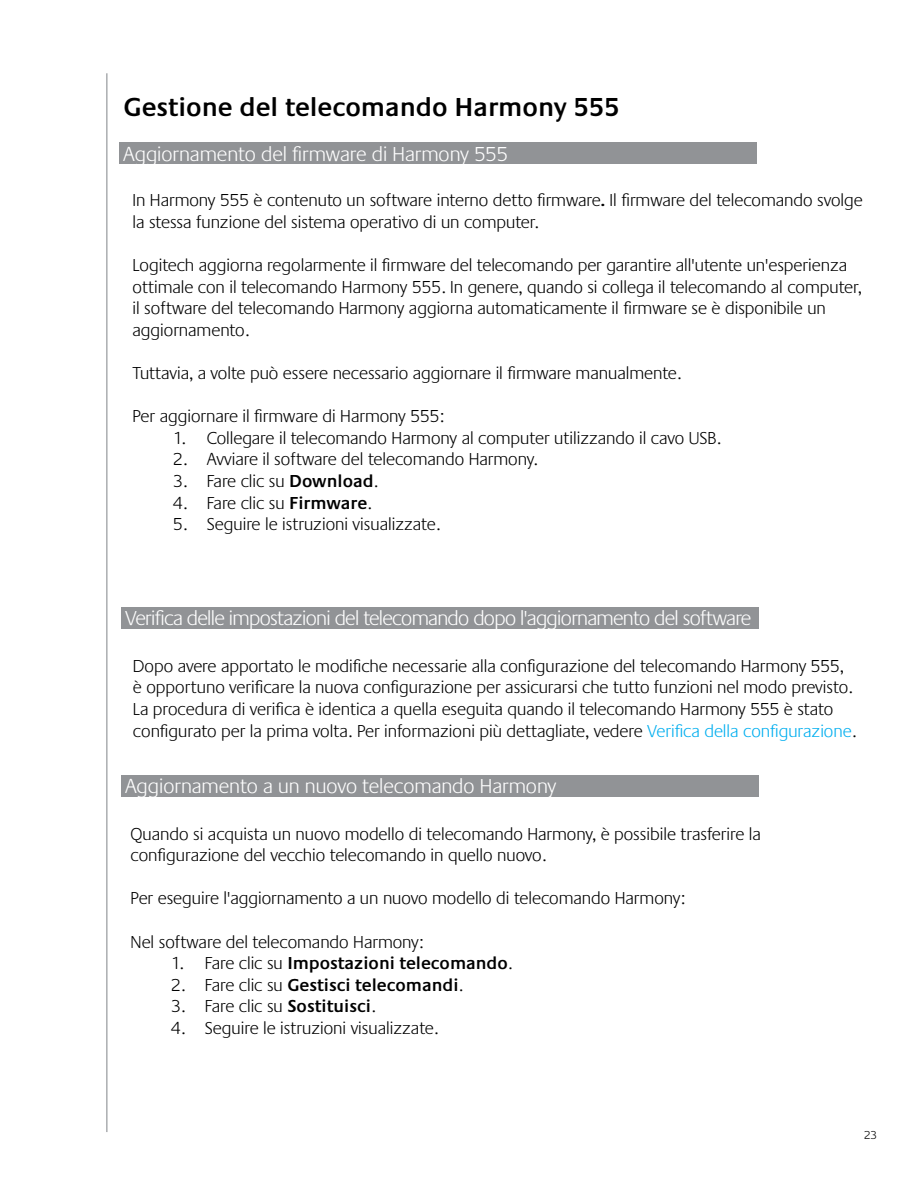
<style>
.page{position:relative;width:918px;height:1188px;background:#fff}
.page>*{position:absolute;margin:0;border:0;box-sizing:border-box;transform-origin:0 0}
.t1{font:600 27px "Praxis EF";color:#000}
.t2{font:300 21px "Praxis EF";color:#fff}
.t3{font:300 21px "Praxis EF";letter-spacing:-.02em;color:#fff}
.t4{font:300 18px/21.6px "Praxis EF";color:#000}
.t5{font:600 18px "Praxis EF";color:#000}
.t6{font:300 12px "Praxis EF";color:#000}
.s1{font-weight:600}
.s2{color:#00aeef}
.s3{font-weight:300}
</style>
<div class="page">
<hr style="left:106px;top:73px;width:2px;height:1059px;background:#abadb0">
<div style="left:119px;top:142px;width:638px;height:22px;background:#919396"></div>
<div style="left:121px;top:607px;width:637px;height:21px;background:#919396"></div>
<div style="left:121px;top:775px;width:637px;height:21px;background:#919396"></div>
<h1 class="t1" style="left:124px;top:92px;width:498px">Gestione del telecomando Harmony 555</h1>
<p class="t2" style="left:123px;top:143px;width:386px">Aggiornamento del firmware di Harmony 555</p>
<p class="t4" style="left:133px;top:190px;width:732px">In Harmony 555 è contenuto un software interno detto firmware<span class="s1">.</span> Il firmware del telecomando svolge la stessa funzione del sistema operativo di un computer.</p>
<p class="t4" style="left:133px;top:255px;width:731px">Logitech aggiorna regolarmente il firmware del telecomando per garantire all'utente un'esperienza ottimale con il telecomando Harmony 555. In genere, quando si collega il telecomando al computer, il software del telecomando Harmony aggiorna automaticamente il firmware se è disponibile un aggiornamento.</p>
<p class="t4" style="left:133px;top:363px;width:550px">Tuttavia, a volte può essere necessario aggiornare il firmware manualmente.</p>
<p class="t4" style="left:133px;top:406px;width:313px">Per aggiornare il firmware di Harmony 555:</p>
<p class="t4" style="left:173px;top:428px;width:550px">1. Collegare il telecomando Harmony al computer utilizzando il cavo USB.</p>
<p class="t4" style="left:173px;top:449px;width:366px">2. Avviare il software del telecomando Harmony.</p>
<p class="t4" style="left:173px;top:471px;width:207px">3. Fare clic su <span class="s1">Download</span>.</p>
<p class="t4" style="left:173px;top:492px;width:200px">4. Fare clic su <span class="s1">Firmware</span>.</p>
<p class="t4" style="left:173px;top:514px;width:269px">5. Seguire le istruzioni visualizzate.</p>
<p class="t3" style="left:125px;top:607px;width:628px">Verifica delle impostazioni del telecomando dopo l'aggiornamento del software</p>
<p class="t4" style="left:133px;top:656px;width:725px">Dopo avere apportato le modifiche necessarie alla configurazione del telecomando Harmony 555, è opportuno verificare la nuova configurazione per assicurarsi che tutto funzioni nel modo previsto.<br>La procedura di verifica è identica a quella eseguita quando il telecomando Harmony 555 è stato configurato per la prima volta. Per informazioni più dettagliate, vedere <span class="s2">Verifica della configurazione</span>.</p>
<p class="t2" style="left:125px;top:775px;width:433px">Aggiornamento a un nuovo telecomando Harmony</p>
<p class="t4" style="left:131px;top:823px;width:632px">Quando si acquista un nuovo modello di telecomando Harmony, è possibile trasferire la configurazione del vecchio telecomando in quello nuovo.</p>
<p class="t4" style="left:131px;top:888px;width:556px">Per eseguire l'aggiornamento a un nuovo modello di telecomando Harmony:</p>
<p class="t4" style="left:131px;top:931px;width:295px">Nel software del telecomando Harmony:</p>
<p class="t5" style="left:171px;top:953px;width:343px"><span class="s3">1. Fare clic su</span> Impostazioni telecomando<span class="s3">.</span></p>
<p class="t5" style="left:171px;top:975px;width:294px"><span class="s3">2. Fare clic su</span> Gestisci telecomandi<span class="s3">.</span></p>
<p class="t4" style="left:171px;top:996px;width:206px">3. Fare clic su <span class="s1">Sostituisci</span>.</p>
<p class="t4" style="left:171px;top:1018px;width:269px">4. Seguire le istruzioni visualizzate.</p>
<p class="t6" style="left:864px;top:1129px;width:14px">23</p>
</div>
